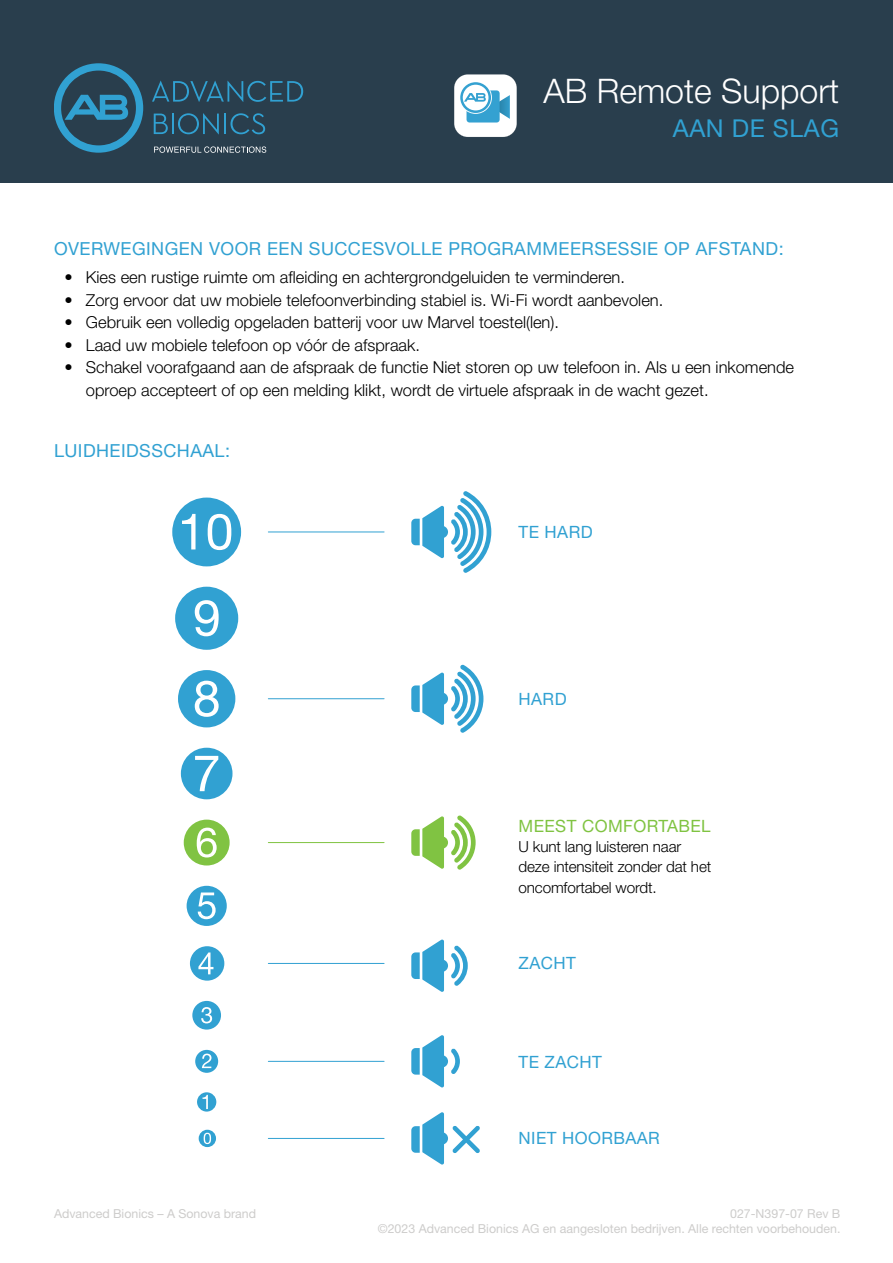
<style>
.page{position:relative;width:893px;height:1263px;background:#fff}
.page>*{position:absolute;margin:0;border:0;box-sizing:border-box;transform-origin:0 0}
.t1{font:300 33.9px "Helvetica Neue LT Std";color:#fff}
.t2{font:24.6px "Helvetica Neue LT Std";letter-spacing:.025em;color:#31a1d2}
.t3{font:18px "Helvetica Neue LT Std";letter-spacing:.025em;color:#31a1d2}
.t4{font:16.95px "Helvetica Neue LT Std";letter-spacing:.025em;color:#31a1d2}
.t5{font:16.95px "Helvetica Neue LT Std";letter-spacing:.025em;color:#80c342}
.t6{font:300 16.5px/22.5px "Helvetica Neue LT Std";color:#000}
.t7{font:300 15.3px/20.4px "Helvetica Neue LT Std";letter-spacing:-.01em;color:#000}
.t8{font:12.3px/14.9px "Helvetica Neue LT Std";color:#cdcccb;text-align:right}
</style>
<div class="page">
<hr style="left:268px;top:531px;width:116px;height:1px;background:#31a1d2">
<hr style="left:268px;top:698px;width:116px;height:1px;background:#31a1d2">
<hr style="left:268px;top:842px;width:116px;height:1px;background:#80c342">
<hr style="left:268px;top:963px;width:116px;height:1px;background:#31a1d2">
<hr style="left:268px;top:1061px;width:116px;height:1px;background:#31a1d2">
<div style="left:175px;top:587px;width:63px;height:63px;background:#31a1d2;border-radius:50%"></div>
<svg style="left:195px;top:600px;width:24px;height:36px"></svg>
<div style="left:172px;top:498px;width:69px;height:68px;background:#31a1d2;border-radius:50%"></div>
<svg style="left:182px;top:514px;width:49px;height:36px"></svg>
<div style="left:178px;top:670px;width:57px;height:57px;background:#31a1d2;border-radius:50%"></div>
<svg style="left:195px;top:681px;width:24px;height:36px"></svg>
<div style="left:184px;top:820px;width:46px;height:45px;background:#80c342;border-radius:50%"></div>
<svg style="left:197px;top:828px;width:20px;height:29px"></svg>
<div style="left:181px;top:748px;width:51px;height:51px;background:#31a1d2;border-radius:50%"></div>
<svg style="left:195px;top:756px;width:23px;height:35px"></svg>
<div style="left:187px;top:886px;width:40px;height:40px;background:#31a1d2;border-radius:50%"></div>
<svg style="left:198px;top:892px;width:18px;height:27px"></svg>
<div style="left:190px;top:946px;width:34px;height:35px;background:#31a1d2;border-radius:50%"></div>
<svg style="left:198px;top:952px;width:15px;height:22px"></svg>
<div style="left:195px;top:1050px;width:23px;height:23px;background:#31a1d2;border-radius:50%"></div>
<svg style="left:202px;top:1053px;width:9px;height:15px"></svg>
<div style="left:192px;top:1001px;width:29px;height:28px;background:#31a1d2;border-radius:50%"></div>
<svg style="left:201px;top:1007px;width:11px;height:16px"></svg>
<div style="left:197px;top:1092px;width:19px;height:19px;background:#31a1d2;border-radius:50%"></div>
<svg style="left:202px;top:1095px;width:6px;height:14px"></svg>
<div style="left:199px;top:1130px;width:17px;height:17px;background:#31a1d2;border-radius:50%"></div>
<svg style="left:204px;top:1133px;width:7px;height:11px"></svg>
<svg style="left:411px;top:491px;width:80px;height:82px"></svg>
<svg style="left:411px;top:664px;width:72px;height:69px"></svg>
<svg style="left:411px;top:815px;width:65px;height:55px"></svg>
<svg style="left:411px;top:939px;width:57px;height:53px"></svg>
<svg style="left:411px;top:1035px;width:49px;height:53px"></svg>
<svg style="left:411px;top:1112px;width:69px;height:53px"></svg>
<hr style="left:268px;top:1138px;width:116px;height:1px;background:#31a1d2">
<div style="left:0;top:0;width:893px;height:182px;background:#293e4d"></div>
<svg style="left:54px;top:63px;width:249px;height:90px"></svg>
<svg style="left:454px;top:74px;width:63px;height:63px;background:#bddae7"></svg>
<h1 class="t1" style="left:493px;top:64px;width:363px">AB Remote Support app</h1>
<h2 class="t2" style="left:604px;top:108px;width:252px">QUICK START GUIDE</h2>
<h1 class="t1" style="left:544px;top:70px;width:297px">AB Remote Support</h1>
<h2 class="t2" style="left:673px;top:113px;width:168px">AAN DE SLAG</h2>
<p class="t3" style="left:54px;top:238px;width:731px">OVERWEGINGEN VOOR EEN SUCCESVOLLE PROGRAMMEERSESSIE OP AFSTAND:</p>
<p class="t6" style="left:65px;top:266px;width:562px">• Kies een rustige ruimte om afleiding en achtergrondgeluiden te verminderen.</p>
<p class="t6" style="left:65px;top:288px;width:600px">• Zorg ervoor dat uw mobiele telefoonverbinding stabiel is. Wi-Fi wordt aanbevolen.</p>
<p class="t6" style="left:65px;top:311px;width:496px">• Gebruik een volledig opgeladen batterij voor uw Marvel toestel(len).</p>
<p class="t6" style="left:65px;top:333px;width:357px">• Laad uw mobiele telefoon op vóór de afspraak.</p>
<p class="t6" style="left:86px;top:356px;width:710px;text-indent:-21px">• Schakel voorafgaand aan de afspraak de functie Niet storen op uw telefoon in. Als u een inkomende oproep accepteert of op een melding klikt, wordt de virtuele afspraak in de wacht gezet.</p>
<p class="t3" style="left:54px;top:440px;width:178px">LUIDHEIDSSCHAAL:</p>
<p class="t4" style="left:519px;top:522px;width:76px">TE HARD</p>
<p class="t4" style="left:519px;top:689px;width:50px">HARD</p>
<p class="t5" style="left:519px;top:815px;width:194px">MEEST COMFORTABEL</p>
<p class="t7" style="left:519px;top:836px;width:194px">U kunt lang luisteren naar deze intensiteit zonder dat het oncomfortabel wordt.</p>
<p class="t4" style="left:519px;top:953px;width:59px">ZACHT</p>
<p class="t4" style="left:519px;top:1051px;width:85px">TE ZACHT</p>
<p class="t4" style="left:519px;top:1128px;width:143px">NIET HOORBAAR</p>
<p class="t8" style="left:54px;top:1206px;width:204px">Advanced Bionics – A Sonova brand</p>
<p class="t8" style="left:378px;top:1206px;width:464px">027-N397-07 Rev B<br>©2023 Advanced Bionics AG en aangesloten bedrijven. Alle rechten voorbehouden.</p>
</div>
